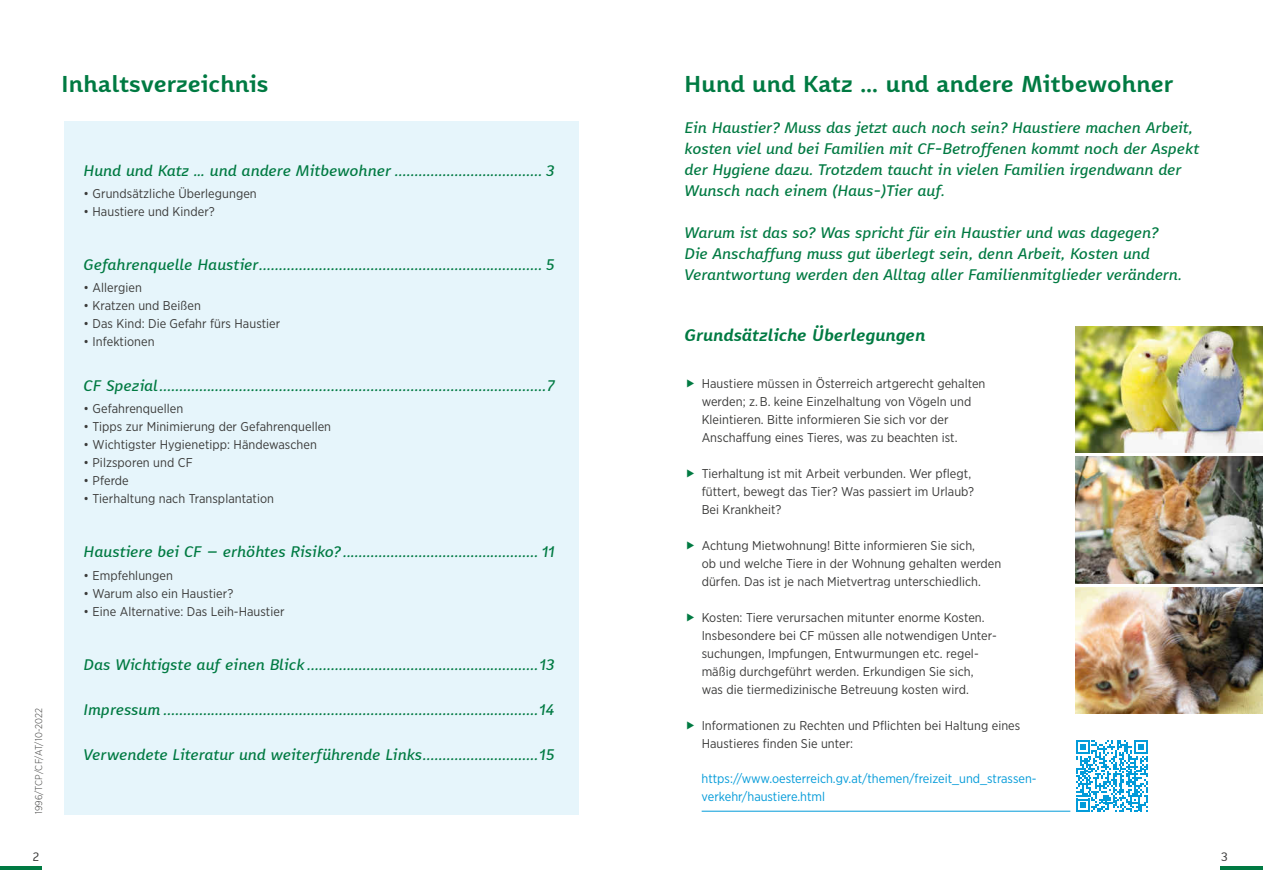
<style>
.page{position:relative;width:1263px;height:893px;background:#fff}
.page>*{position:absolute;margin:0;border:0;box-sizing:border-box;transform-origin:0 0}
.t1{font:700 22.5px "Karbid Pro";letter-spacing:.01em;color:#007a42}
.t2{font:italic 700 16.5px "Karbid Pro";letter-spacing:.005em;color:#007a42}
.t3{font:italic 500 15px/21px "Karbid Pro";color:#007a42}
.t4{font:12.75px/18px "Gotham Narrow";letter-spacing:.005em;color:#3b3b3a}
.t5{font:12.75px/18px "Gotham Narrow";color:#039bd9}
.t6{font:12px "Karbid Pro";color:#3b3b3a}
.t7{font:300 9.75px "Gotham Narrow";letter-spacing:.01em;color:#3b3b3a}
</style>
<div class="page">
<hr style="left:0;top:866px;width:42px;height:3px;background:#007a42">
<hr style="left:1221px;top:866px;width:42px;height:3px;background:#007a42">
<div style="left:64px;top:121px;width:514px;height:693px;background:#e6f5fb"></div>
<img style="left:1076px;top:587px;width:187px;height:127px">
<img style="left:1076px;top:457px;width:187px;height:126px">
<img style="left:1076px;top:326px;width:187px;height:126px">
<hr style="left:702px;top:811px;width:368px;height:1px;background:#039bd9">
<svg style="left:1076px;top:740px;width:71px;height:72px"></svg>
<p class="t7" style="left:33px;top:814px;width:108px;rotate:-90deg">1996/TCP/CF/AT/10-2022</p>
<h1 class="t1" style="left:62px;top:69px;width:208px">Inhaltsverzeichnis</h1>
<h1 class="t1" style="left:685px;top:69px;width:490px">Hund und Katz … und andere Mitbewohner</h1>
<p class="t3" style="left:84px;top:159px;width:473px">Hund und Katz … und andere Mitbewohner ..................................... 3</p>
<p class="t4" style="left:84px;top:184px;width:175px">• Grundsätzliche Überlegungen</p>
<p class="t4" style="left:84px;top:202px;width:133px">• Haustiere und Kinder?</p>
<p class="t3" style="left:84px;top:253px;width:472px">Gefahrenquelle Haustier....................................................................... 5</p>
<p class="t4" style="left:84px;top:278px;width:60px">• Allergien</p>
<p class="t4" style="left:84px;top:296px;width:119px">• Kratzen und Beißen</p>
<p class="t4" style="left:84px;top:314px;width:198px">• Das Kind: Die Gefahr fürs Haustier</p>
<p class="t4" style="left:84px;top:332px;width:72px">• Infektionen</p>
<p class="t3" style="left:84px;top:375px;width:473px">CF Spezial.................................................................................................7</p>
<p class="t4" style="left:84px;top:400px;width:101px">• Gefahrenquellen</p>
<p class="t4" style="left:84px;top:418px;width:249px">• Tipps zur Minimierung der Gefahrenquellen</p>
<p class="t4" style="left:84px;top:436px;width:235px">• Wichtigster Hygienetipp: Händewaschen</p>
<p class="t4" style="left:84px;top:454px;width:111px">• Pilzsporen und CF</p>
<p class="t4" style="left:84px;top:472px;width:47px">• Pferde</p>
<p class="t4" style="left:84px;top:490px;width:192px">• Tierhaltung nach Transplantation</p>
<p class="t3" style="left:84px;top:541px;width:473px">Haustiere bei CF – erhöhtes Risiko? ................................................. 11</p>
<p class="t4" style="left:84px;top:566px;width:91px">• Empfehlungen</p>
<p class="t4" style="left:84px;top:584px;width:151px">• Warum also ein Haustier?</p>
<p class="t4" style="left:84px;top:602px;width:202px">• Eine Alternative: Das Leih-Haustier</p>
<p class="t3" style="left:84px;top:653px;width:472px">Das Wichtigste auf einen Blick ..........................................................13</p>
<p class="t3" style="left:84px;top:698px;width:473px">Impressum ..............................................................................................14</p>
<p class="t3" style="left:84px;top:743px;width:473px">Verwendete Literatur und weiterführende Links.............................15</p>
<p class="t3" style="left:685px;top:117px;width:516px">Ein Haustier? Muss das jetzt auch noch sein? Haustiere machen Arbeit, kosten viel und bei Familien mit CF-Betroffenen kommt noch der Aspekt der Hygiene dazu. Trotzdem taucht in vielen Familien irgendwann der Wunsch nach einem (Haus-)Tier auf.</p>
<p class="t3" style="left:685px;top:222px;width:499px">Warum ist das so? Was spricht für ein Haustier und was dagegen?<br>Die Anschaffung muss gut überlegt sein, denn Arbeit, Kosten und<br>Verantwortung werden den Alltag aller Familienmitglieder verändern.</p>
<p class="t2" style="left:685px;top:324px;width:242px">Grundsätzliche Überlegungen</p>
<p class="t4" style="left:702px;top:374px;width:285px">Haustiere müssen in Österreich artgerecht gehalten werden; z. B. keine Einzelhaltung von Vögeln und Kleintieren. Bitte informieren Sie sich vor der Anschaffung eines Tieres, was zu beachten ist.</p>
<p class="t4" style="left:702px;top:464px;width:274px">Tierhaltung ist mit Arbeit verbunden. Wer pflegt, füttert, bewegt das Tier? Was passiert im Urlaub?<br>Bei Krankheit?</p>
<p class="t4" style="left:702px;top:536px;width:301px">Achtung Mietwohnung! Bitte informieren Sie sich,<br>ob und welche Tiere in der Wohnung gehalten werden dürfen. Das ist je nach Mietvertrag unterschiedlich.</p>
<p class="t4" style="left:702px;top:608px;width:297px">Kosten: Tiere verursachen mitunter enorme Kosten.<br>Insbesondere bei CF müssen alle notwendigen Unter&shy;suchungen, Impfungen, Entwurmungen etc. regel&shy;mäßig durchgeführt werden. Erkundigen Sie sich, was die tiermedizinische Betreuung kosten wird.</p>
<p class="t4" style="left:702px;top:716px;width:320px">Informationen zu Rechten und Pflichten bei Haltung eines<br>Haustieres finden Sie unter:</p>
<p class="t5" style="left:702px;top:769px;width:336px">https://www.oesterreich.gv.at/themen/freizeit_und_strassen&shy;verkehr/haustiere.html</p>
<p class="t6" style="left:33px;top:848px;width:8px">2</p>
<p class="t6" style="left:1221px;top:848px;width:8px">3</p>
</div>
